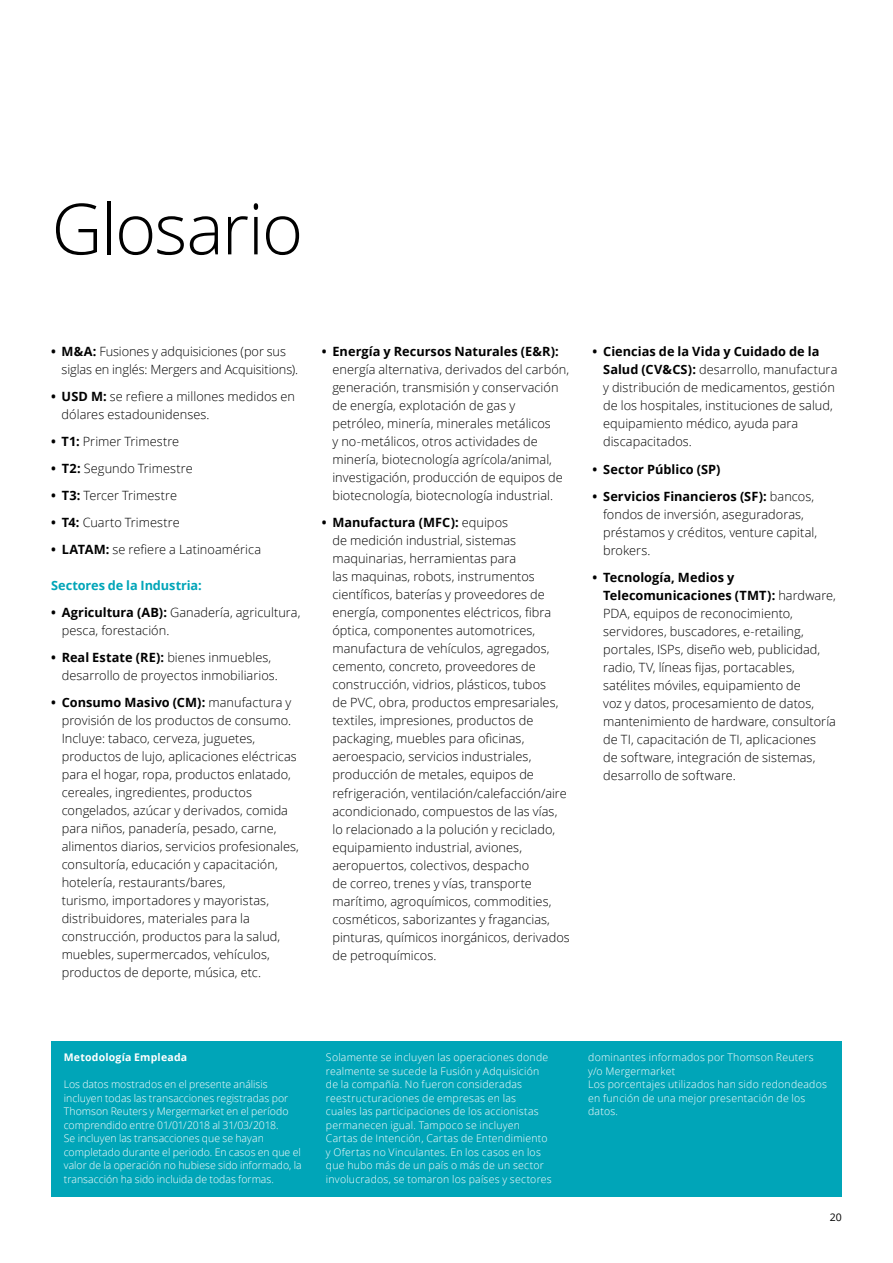
<style>
.page{position:relative;width:893px;height:1263px;background:#fff}
.page>*{position:absolute;margin:0;border:0;box-sizing:border-box;transform-origin:0 0}
.t1{font:300 70.5px "Open Sans";letter-spacing:-.025em;color:#000}
.t2{font:300 12.75px/18px "Open Sans";letter-spacing:.005em;color:#000}
.t3{font:700 12.75px "Open Sans";letter-spacing:.005em;color:#000}
.t4{font:700 12.75px "Open Sans";letter-spacing:-.005em;color:#00a5b8}
.t5{font:300 10.5px/13.5px "Open Sans";letter-spacing:.02em;color:#fff}
.t6{font:300 10.5px/13.5px "Open Sans";color:#fff}
.t7{font:700 10.5px "Open Sans";letter-spacing:.02em;color:#fff}
.t8{font:10.5px "Open Sans";color:#000}
.s1{font-weight:700}
</style>
<div class="page">
<div style="left:51px;top:1040px;width:791px;height:156px;background:#00a5b8"></div>
<h1 class="t1" style="left:52px;top:180px;width:253px">Glosario</h1>
<p class="t2" style="left:62px;top:342px;width:238px;text-indent:-11px"><span class="s1">• M&amp;A:</span> Fusiones y adquisiciones (por sus siglas en inglés: Mergers and Acquisitions).</p>
<p class="t2" style="left:62px;top:387px;width:235px;text-indent:-11px"><span class="s1">• USD M:</span> se refiere a millones medidos en dólares estadounidenses.</p>
<p class="t2" style="left:51px;top:432px;width:130px"><span class="s1">• T1:</span> Primer Trimestre</p>
<p class="t2" style="left:51px;top:459px;width:143px"><span class="s1">• T2:</span> Segundo Trimestre</p>
<p class="t2" style="left:51px;top:486px;width:128px"><span class="s1">• T3:</span> Tercer Trimestre</p>
<p class="t2" style="left:51px;top:513px;width:130px"><span class="s1">• T4:</span> Cuarto Trimestre</p>
<p class="t2" style="left:51px;top:540px;width:212px"><span class="s1">• LATAM:</span> se refiere a Latinoamérica</p>
<p class="t4" style="left:51px;top:577px;width:152px">Sectores de la Industria:</p>
<p class="t2" style="left:62px;top:603px;width:240px;text-indent:-11px"><span class="s1">• Agricultura (AB):</span> Ganadería, agricultura, pesca, forestación.</p>
<p class="t2" style="left:62px;top:648px;width:218px;text-indent:-11px"><span class="s1">• Real Estate (RE):</span> bienes inmuebles, desarrollo de proyectos inmobiliarios.</p>
<p class="t2" style="left:62px;top:693px;width:239px;text-indent:-11px"><span class="s1">• Consumo Masivo (CM):</span> manufactura y provisión de los productos de consumo.<br>Incluye: tabaco, cerveza, juguetes, productos de lujo, aplicaciones eléctricas para el hogar, ropa, productos enlatado, cereales, ingredientes, productos congelados, azúcar y derivados, comida para niños, panadería, pesado, carne, alimentos diarios, servicios profesionales, consultoría, educación y capacitación, hotelería, restaurants/bares,<br>turismo, importadores y mayoristas, distribuidores, materiales para la construcción, productos para la salud, muebles, supermercados, vehículos, productos de deporte, música, etc.</p>
<p class="t3" style="left:322px;top:343px;width:239px">• Energía y Recursos Naturales (E&amp;R):</p>
<p class="t2" style="left:332px;top:360px;width:238px">energía alternativa, derivados del carbón, generación, transmisión y conservación de energía, explotación de gas y petróleo, minería, minerales metálicos<br>y no-metálicos, otros actividades de minería, biotecnología agrícola/animal, investigación, producción de equipos de biotecnología, biotecnología industrial.</p>
<p class="t2" style="left:332px;top:513px;width:239px;text-indent:-11px"><span class="s1">• Manufactura (MFC):</span> equipos<br>de medición industrial, sistemas maquinarias, herramientas para<br>las maquinas, robots, instrumentos científicos, baterías y proveedores de energía, componentes eléctricos, fibra óptica, componentes automotrices, manufactura de vehículos, agregados, cemento, concreto, proveedores de construcción, vidrios, plásticos, tubos<br>de PVC, obra, productos empresariales, textiles, impresiones, productos de packaging, muebles para oficinas, aeroespacio, servicios industriales, producción de metales, equipos de refrigeración, ventilación/calefacción/aire acondicionado, compuestos de las vías, lo relacionado a la polución y reciclado, equipamiento industrial, aviones, aeropuertos, colectivos, despacho<br>de correo, trenes y vías, transporte marítimo, agroquímicos, commodities, cosméticos, saborizantes y fragancias, pinturas, químicos inorgánicos, derivados de petroquímicos.</p>
<p class="t2" style="left:603px;top:342px;width:236px;text-indent:-11px"><span class="s1">• Ciencias de la Vida y Cuidado de la Salud (CV&amp;CS):</span> desarrollo, manufactura y distribución de medicamentos, gestión de los hospitales, instituciones de salud, equipamiento médico, ayuda para discapacitados.</p>
<p class="t3" style="left:592px;top:460px;width:129px">• Sector Público (SP)</p>
<p class="t2" style="left:603px;top:486px;width:216px;text-indent:-11px"><span class="s1">• Servicios Financieros (SF):</span> bancos, fondos de inversión, aseguradoras, préstamos y créditos, venture capital, brokers.</p>
<p class="t2" style="left:603px;top:567px;width:234px;text-indent:-11px"><span class="s1">• Tecnología, Medios y Telecomunicaciones (TMT):</span> hardware, PDA, equipos de reconocimiento, servidores, buscadores, e-retailing, portales, ISPs, diseño web, publicidad, radio, TV, líneas fijas, portacables, satélites móviles, equipamiento de<br>voz y datos, procesamiento de datos, mantenimiento de hardware, consultoría de TI, capacitación de TI, aplicaciones<br>de software, integración de sistemas, desarrollo de software.</p>
<p class="t7" style="left:64px;top:1050px;width:125px">Metodología Empleada</p>
<p class="t6" style="left:64px;top:1077px;width:239px">Los datos mostrados en el presente análisis incluyen todas las transacciones registradas por Thomson Reuters y Mergermarket en el período comprendido entre 01/01/2018 al 31/03/2018.<br>Se incluyen las transacciones que se hayan completado durante el periodo. En casos en que el valor de la operación no hubiese sido informado, la transacción ha sido incluida de todas formas.</p>
<p class="t5" style="left:326px;top:1050px;width:227px">Solamente se incluyen las operaciones donde realmente se sucede la Fusión y Adquisición de la compañía. No fueron consideradas reestructuraciones de empresas en las<br>cuales las participaciones de los accionistas permanecen igual. Tampoco se incluyen Cartas de Intención, Cartas de Entendimiento y Ofertas no Vinculantes. En los casos en los que hubo más de un país o más de un sector involucrados, se tomaron los países y sectores</p>
<p class="t5" style="left:588px;top:1050px;width:240px">dominantes informados por Thomson Reuters y/o Mergermarket<br>Los porcentajes utilizados han sido redondeados en función de una mejor presentación de los datos.</p>
<p class="t8" style="left:830px;top:1210px;width:13px">20</p>
</div>
